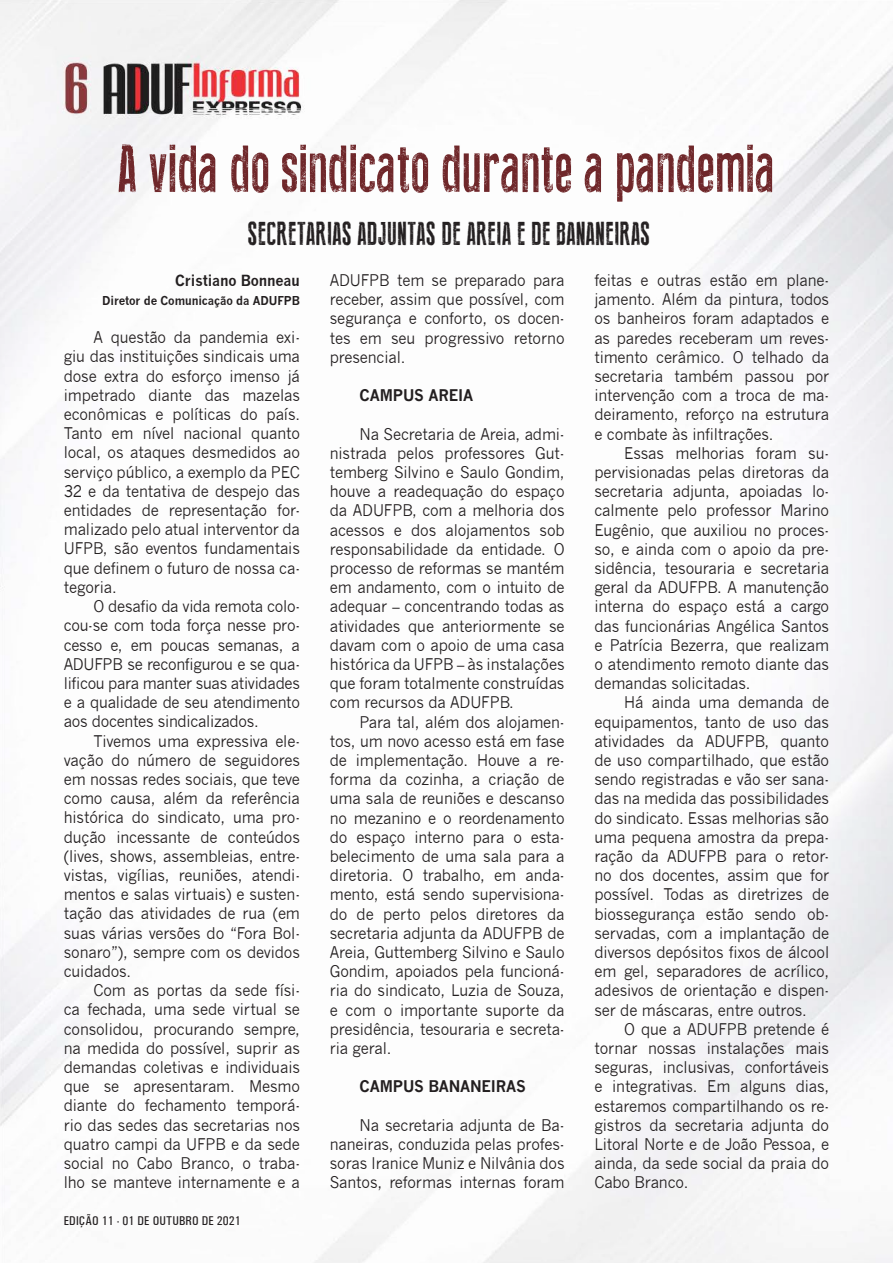
<style>
.page{position:relative;width:893px;height:1263px;background:#fff}
.page>*{position:absolute;margin:0;border:0;box-sizing:border-box;transform-origin:0 0}
.TEXTO_DO_JORNAL{font:67.5px "Press Feeling Eroded";letter-spacing:.02em;color:#6f272a;scale:.9 1}
.TEXTO_DO_JORNAL-2{font:33px "Press Feeling Eroded";letter-spacing:.02em;color:#231f20;scale:.9 1}
.TEXTO_DO_JORNAL-3{font:15.75px/19.2px "News Gothic";letter-spacing:-.01em;color:#231f20;text-align:justify;scale:.95 1}
.TEXTO_DO_JORNAL-4{font:700 15.75px "News Gothic";letter-spacing:-.01em;color:#231f20;scale:.95 1}
.TEXTO_DO_JORNAL-5{font:700 15px "News Gothic";letter-spacing:-.01em;color:#231f20;scale:.95 1}
.t1{font:500 12.75px "Univers Condensed";letter-spacing:.01em;color:#231f20}
.TEXTO_DO_JORNAL-6{font:700 12px "News Gothic";letter-spacing:-.01em;color:#231f20;scale:.95 1}
.s1{font-size:15px}
</style>
<div class="page">
<img style="left:1px;top:0;width:892px;height:1263px">
<p class="TEXTO_DO_JORNAL" style="left:118px;top:133px;width:731px">A vida do sindicato durante a pandemia</p>
<p class="TEXTO_DO_JORNAL-2" style="left:248px;top:216px;width:448px">SECRETARIAS ADJUNTAS DE AREIA E DE BANANEIRAS</p>
<p class="TEXTO_DO_JORNAL-3" style="left:330px;top:271px;width:249px">ADUFPB tem se preparado para receber, assim que possível, com segurança e conforto, os docen&shy;tes em seu progressivo retorno presencial.</p>
<p class="TEXTO_DO_JORNAL-4" style="left:360px;top:386px;width:121px">CAMPUS AREIA</p>
<p class="TEXTO_DO_JORNAL-3" style="left:330px;top:424px;width:249px;text-indent:30px">Na Secretaria de Areia, admi&shy;nistrada pelos professores Gut&shy;temberg Silvino e Saulo Gondim, houve a readequação do espaço da ADUFPB, com a melhoria dos acessos e dos alojamentos sob responsabilidade da entidade. O processo de reformas se mantém em andamento, com o intuito de adequar <span class="s1">–</span> concentrando todas as atividades que anteriormente se davam com o apoio de uma casa histórica da UFPB <span class="s1">–</span> às instalações que foram totalmente construídas com recursos da ADUFPB.</p>
<p class="TEXTO_DO_JORNAL-3" style="left:330px;top:712px;width:249px;text-indent:30px">Para tal, além dos alojamen&shy;tos, um novo acesso está em fase de implementação. Houve a re&shy;forma da cozinha, a criação de uma sala de reuniões e descanso no mezanino e o reordenamento do espaço interno para o esta&shy;belecimento de uma sala para a diretoria. O trabalho, em anda&shy;mento, está sendo supervisiona&shy;do de perto pelos diretores da secretaria adjunta da ADUFPB de Areia, Guttemberg Silvino e Saulo Gondim, apoiados pela funcioná&shy;ria do sindicato, Luzia de Souza, e com o importante suporte da presidência, tesouraria e secreta&shy;ria geral.</p>
<p class="TEXTO_DO_JORNAL-4" style="left:360px;top:1077px;width:177px">CAMPUS BANANEIRAS</p>
<p class="TEXTO_DO_JORNAL-3" style="left:330px;top:1115px;width:249px;text-indent:30px">Na secretaria adjunta de Ba&shy;naneiras, conduzida pelas profes&shy;soras Iranice Muniz e Nilvânia dos Santos, reformas internas foram</p>
<p class="TEXTO_DO_JORNAL-5" style="left:175px;top:271px;width:133px">Cristiano Bonneau</p>
<p class="TEXTO_DO_JORNAL-6" style="left:102px;top:293px;width:210px">Diretor de Comunicação da ADUFPB</p>
<p class="TEXTO_DO_JORNAL-3" style="left:64px;top:328px;width:250px;text-indent:30px">A questão da pandemia exi&shy;giu das instituições sindicais uma dose extra do esforço imenso já impetrado diante das mazelas econômicas e políticas do país.<br>Tanto em nível nacional quanto local, os ataques desmedidos ao serviço público, a exemplo da PEC 32 e da tentativa de despejo das entidades de representação for&shy;malizado pelo atual interventor da UFPB, são eventos fundamentais que definem o futuro de nossa ca&shy;tegoria.</p>
<p class="TEXTO_DO_JORNAL-3" style="left:64px;top:597px;width:250px;text-indent:30px">O desafio da vida remota colo&shy;cou-se com toda força nesse pro&shy;cesso e, em poucas semanas, a ADUFPB se reconfigurou e se qua&shy;lificou para manter suas atividades e a qualidade de seu atendimento aos docentes sindicalizados.</p>
<p class="TEXTO_DO_JORNAL-3" style="left:64px;top:731px;width:250px;text-indent:30px">Tivemos uma expressiva ele&shy;vação do número de seguidores em nossas redes sociais, que teve como causa, além da referência histórica do sindicato, uma pro&shy;dução incessante de conteúdos (lives, shows, assembleias, entre&shy;vistas, vigílias, reuniões, atendi&shy;mentos e salas virtuais) e susten&shy;tação das atividades de rua (em suas várias versões do “Fora Bol&shy;sonaro”), sempre com os devidos cuidados.</p>
<p class="TEXTO_DO_JORNAL-3" style="left:64px;top:981px;width:250px;text-indent:30px">Com as portas da sede físi&shy;ca fechada, uma sede virtual se consolidou, procurando sempre, na medida do possível, suprir as demandas coletivas e individuais que se apresentaram. Mesmo diante do fechamento temporá&shy;rio das sedes das secretarias nos quatro campi da UFPB e da sede social no Cabo Branco, o traba&shy;lho se manteve internamente e a</p>
<p class="TEXTO_DO_JORNAL-3" style="left:594px;top:271px;width:249px">feitas e outras estão em plane&shy;jamento. Além da pintura, todos os banheiros foram adaptados e as paredes receberam um reves&shy;timento cerâmico. O telhado da secretaria também passou por intervenção com a troca de ma&shy;deiramento, reforço na estrutura e combate às infiltrações.</p>
<p class="TEXTO_DO_JORNAL-3" style="left:594px;top:443px;width:249px;text-indent:30px">Essas melhorias foram su&shy;pervisionadas pelas diretoras da secretaria adjunta, apoiadas lo&shy;calmente pelo professor Marino Eugênio, que auxiliou no proces&shy;so, e ainda com o apoio da pre&shy;sidência, tesouraria e secretaria geral da ADUFPB. A manutenção interna do espaço está a cargo das funcionárias Angélica Santos e Patrícia Bezerra, que realizam o atendimento remoto diante das demandas solicitadas.</p>
<p class="TEXTO_DO_JORNAL-3" style="left:594px;top:693px;width:249px;text-indent:30px">Há ainda uma demanda de equipamentos, tanto de uso das atividades da ADUFPB, quanto de uso compartilhado, que estão sendo registradas e vão ser sana&shy;das na medida das possibilidades do sindicato. Essas melhorias são uma pequena amostra da prepa&shy;ração da ADUFPB para o retor&shy;no dos docentes, assim que for possível. Todas as diretrizes de biossegurança estão sendo ob&shy;servadas, com a implantação de diversos depósitos fixos de álcool em gel, separadores de acrílico, adesivos de orientação e dispen&shy;ser de máscaras, entre outros.</p>
<p class="TEXTO_DO_JORNAL-3" style="left:594px;top:1019px;width:249px;text-indent:30px">O que a ADUFPB pretende é tornar nossas instalações mais seguras, inclusivas, confortáveis e integrativas. Em alguns dias, estaremos compartilhando os re&shy;gistros da secretaria adjunta do Litoral Norte e de João Pessoa, e ainda, da sede social da praia do Cabo Branco.</p>
<p class="t1" style="left:64px;top:1213px;width:179px">EDIÇÃO 11 - 01 DE OUTUBRO DE 2021</p>
</div>
